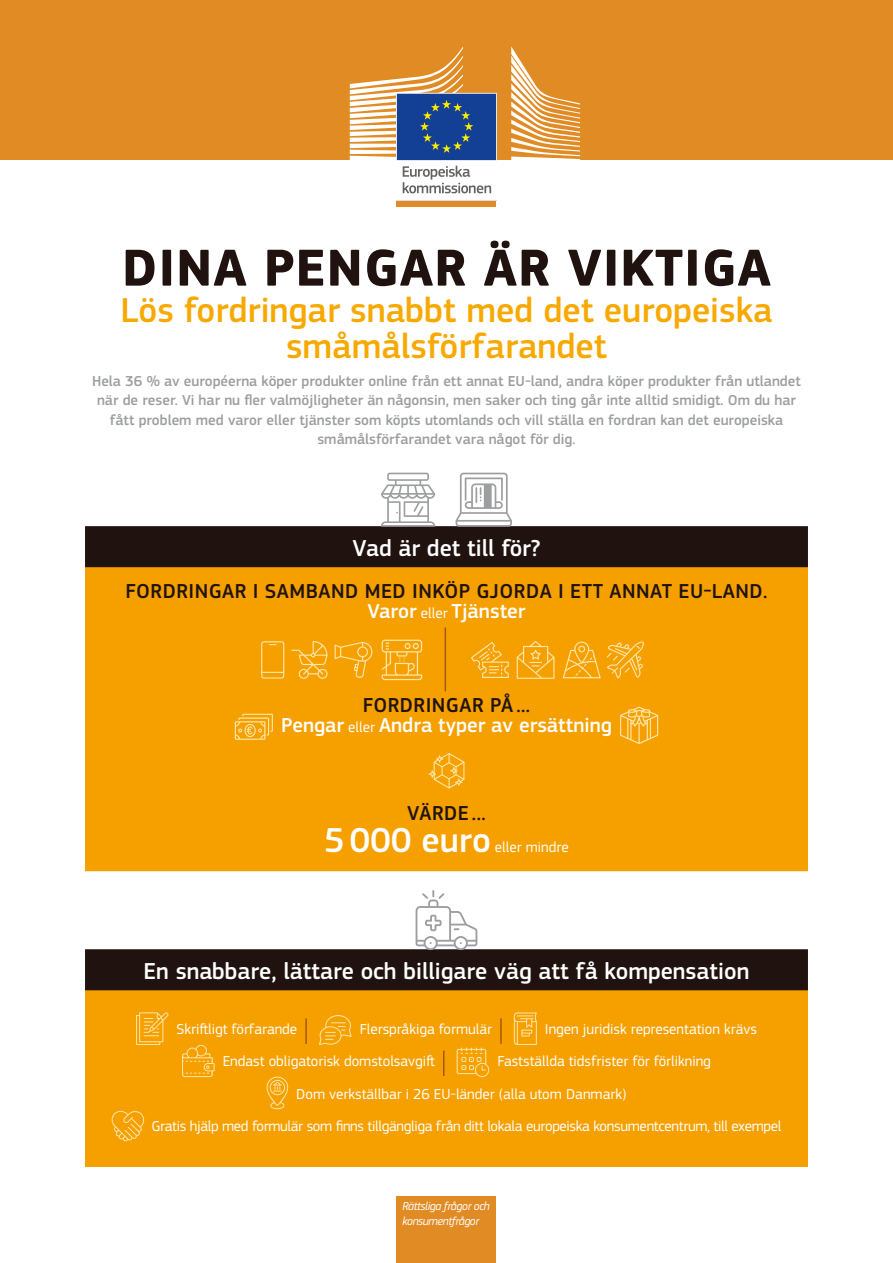
<style>
.page{position:relative;width:893px;height:1263px;background:#fff}
.page>*{position:absolute;margin:0;border:0;box-sizing:border-box;transform-origin:0 0}
.L1{font:700 54px "EC Square Sans Pro";letter-spacing:.02em;color:#20130f}
.L2{font:500 36px/36px "EC Square Sans Pro";color:#f7a900;text-align:center}
._00_Body{font:500 36px "EC Square Sans Pro";color:#fff}
._01_Title_1{font:500 24px "EC Square Sans Pro";color:#fff}
._02_Title_2{font:500 21px "EC Square Sans Pro";letter-spacing:.02em;color:#20130f}
._00_Body-2{font:500 21px "EC Square Sans Pro";color:#fff}
.L3{font:500 15px/19.5px "EC Square Sans Pro";color:#9d9e9f;text-align:center}
._00_Body-3{font:15px "EC Square Sans Pro";color:#fff}
._00_Body-4{font:15px "EC Square Sans Pro";letter-spacing:-.02em;color:#fff}
.t1{font:italic 12px/14.4px "EC Square Sans Pro";letter-spacing:-.03em;color:#fff}
.s1{font-weight:400;font-size:15px}
</style>
<div class="page">
<div style="left:0;top:0;width:893px;height:160px;background:#e18b25"></div>
<div style="left:397px;top:1196px;width:99px;height:67px;background:#e18b25"></div>
<div style="left:397px;top:201px;width:99px;height:6px;background:#e18b25"></div>
<svg style="left:511px;top:46px;width:69px;height:114px"></svg>
<svg style="left:350px;top:46px;width:147px;height:155px"></svg>
<div style="left:85px;top:474px;width:723px;height:692px;background:#f6a000"></div>
<div style="left:85px;top:525px;width:723px;height:42px;background:#20130f"></div>
<div style="left:81px;top:448px;width:731px;height:78px;background:#fff"></div>
<div style="left:85px;top:948px;width:723px;height:42px;background:#20130f"></div>
<div style="left:81px;top:871px;width:731px;height:78px;background:#fff"></div>
<svg style="left:381px;top:473px;width:54px;height:54px"></svg>
<svg style="left:456px;top:473px;width:56px;height:54px"></svg>
<div style="left:485px;top:484px;width:6px;height:24px;background:#9d9e9f"></div>
<svg style="left:607px;top:641px;width:37px;height:37px"></svg>
<svg style="left:471px;top:642px;width:38px;height:36px"></svg>
<svg style="left:517px;top:641px;width:37px;height:38px"></svg>
<svg style="left:563px;top:641px;width:38px;height:37px"></svg>
<svg style="left:261px;top:641px;width:23px;height:38px"></svg>
<svg style="left:335px;top:642px;width:37px;height:36px"></svg>
<svg style="left:291px;top:641px;width:37px;height:38px"></svg>
<svg style="left:382px;top:640px;width:40px;height:40px"></svg>
<hr style="left:445px;top:627px;width:1px;height:64px;background:#a4590a">
<svg style="left:235px;top:714px;width:38px;height:26px"></svg>
<svg style="left:620px;top:707px;width:38px;height:37px"></svg>
<svg style="left:428px;top:753px;width:36px;height:35px"></svg>
<svg style="left:416px;top:890px;width:61px;height:60px"></svg>
<svg style="left:136px;top:1012px;width:33px;height:33px"></svg>
<hr style="left:305px;top:1018px;width:2px;height:26px;background:#a4590a">
<svg style="left:319px;top:1015px;width:33px;height:30px"></svg>
<hr style="left:500px;top:1018px;width:2px;height:26px;background:#a4590a">
<svg style="left:514px;top:1012px;width:23px;height:33px"></svg>
<svg style="left:182px;top:1045px;width:33px;height:32px"></svg>
<svg style="left:443px;top:1050px;width:1px;height:26px"></svg>
<svg style="left:457px;top:1047px;width:32px;height:30px"></svg>
<svg style="left:267px;top:1076px;width:21px;height:33px"></svg>
<svg style="left:111px;top:1110px;width:34px;height:31px"></svg>
<p class="L1" style="left:122px;top:236px;width:650px">DINA PENGAR ÄR VIKTIGA</p>
<p class="L2" style="left:120px;top:292px;width:654px">Lös fordringar snabbt med det europeiska småmålsförfarandet</p>
<p class="L3" style="left:92px;top:371px;width:710px">Hela 36 % av européerna köper produkter online från ett annat EU-land, andra köper produkter från utlandet när de reser. Vi har nu fler valmöjligheter än någonsin, men saker och ting går inte alltid smidigt. Om du har fått problem med varor eller tjänster som köpts utomlands och vill ställa en fordran kan det europeiska småmålsförfarandet vara något för dig.</p>
<h1 class="_01_Title_1" style="left:353px;top:534px;width:189px">Vad är det till för?</h1>
<p class="_02_Title_2" style="left:126px;top:579px;width:643px">FORDRINGAR I SAMBAND MED INKÖP GJORDA I ETT ANNAT EU-LAND.</p>
<p class="_00_Body-2" style="left:367px;top:599px;width:160px">Varor <span class="s1">eller</span> Tjänster</p>
<p class="_02_Title_2" style="left:363px;top:693px;width:169px">FORDRINGAR PÅ ...</p>
<p class="_00_Body-2" style="left:281px;top:713px;width:332px">Pengar <span class="s1">eller</span> Andra typer av ersättning</p>
<p class="_02_Title_2" style="left:407px;top:801px;width:80px">VÄRDE ...</p>
<p class="_00_Body" style="left:324px;top:819px;width:168px">5000 euro</p>
<p class="_00_Body-3" style="left:495px;top:838px;width:75px">eller mindre</p>
<h1 class="_01_Title_1" style="left:144px;top:957px;width:607px">En snabbare, lättare och billigare väg att få kompensation</h1>
<p class="_00_Body-3" style="left:177px;top:1020px;width:122px">Skriftligt förfarande</p>
<p class="_00_Body-3" style="left:360px;top:1020px;width:134px">Flerspråkiga formulär</p>
<p class="_00_Body-3" style="left:545px;top:1020px;width:213px">Ingen juridisk representation krävs</p>
<p class="_00_Body-3" style="left:223px;top:1053px;width:214px">Endast obligatorisk domstolsavgift</p>
<p class="_00_Body-3" style="left:497px;top:1053px;width:215px">Fastställda tidsfrister för förlikning</p>
<p class="_00_Body-3" style="left:296px;top:1085px;width:332px">Dom verkställbar i 26 EU-länder (alla utom Danmark)</p>
<p class="_00_Body-4" style="left:151px;top:1117px;width:631px">Gratis hjälp med formulär som finns tillgängliga från ditt lokala europeiska konsumentcentrum, till exempel</p>
<p class="t1" style="left:402px;top:1199px;width:89px">Rättsliga frågor och konsumentfrågor</p>
</div>
